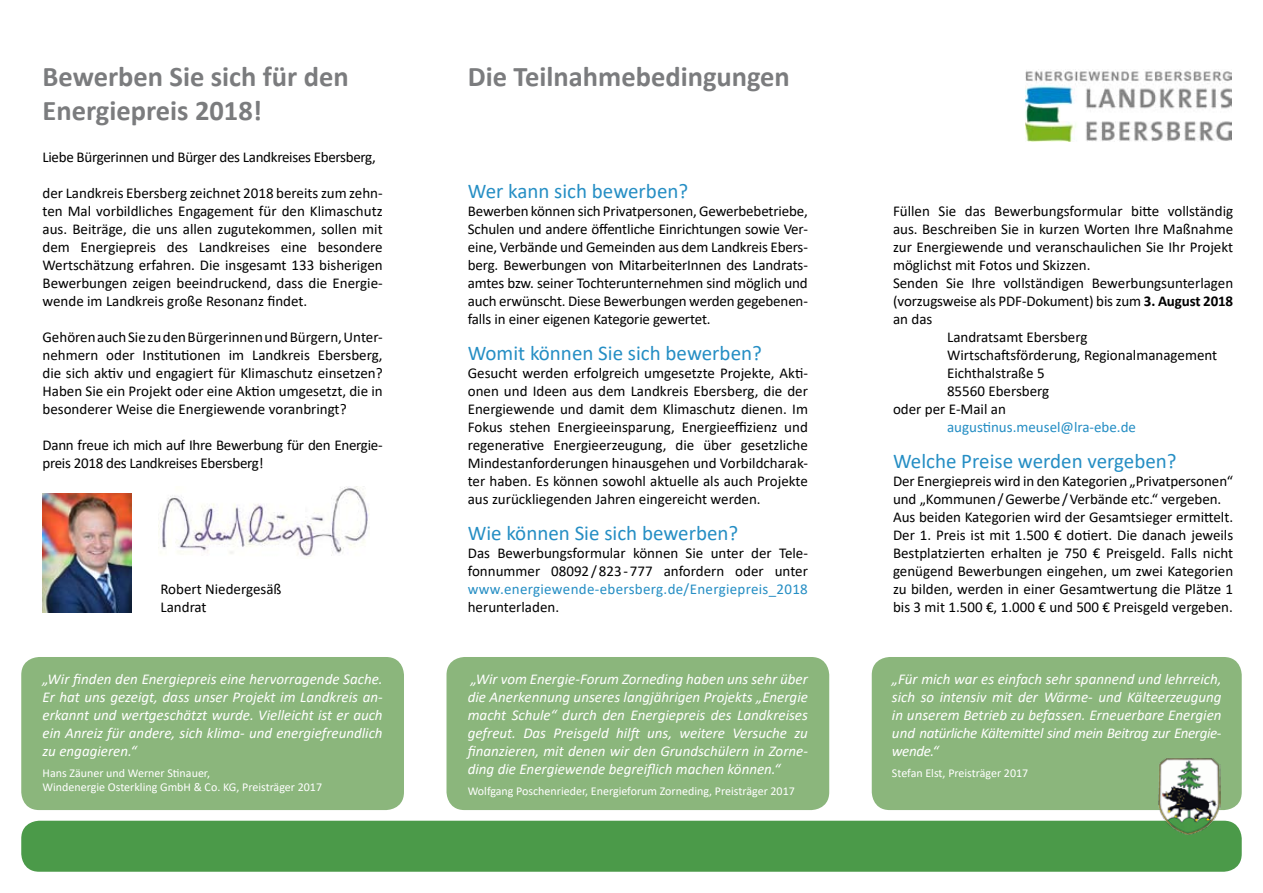
<style>
.page{position:relative;width:1263px;height:893px;background:#fff}
.page>*{position:absolute;margin:0;border:0;box-sizing:border-box;transform-origin:0 0}
.t1{font:700 28.5px/34.2px "Calibri";color:#7b7c7e}
.t2{font:21px "Calibri";color:#258ec4}
.t3{font:15px/18px "Calibri";color:#000;text-align:justify}
.t4{font:italic 15px/18px "Calibri";color:#fff;text-align:justify}
.t5{font:15px/18px "Calibri";letter-spacing:-.02em;color:#000}
.t6{font:15px "Calibri";letter-spacing:.02em;color:#258ec4}
.t7{font:15px "Calibri";color:#258ec4}
.t8{font:12px/14.4px "Calibri";color:#fff}
.s1{font-weight:700}
</style>
<div class="page">
<div style="left:872px;top:657px;width:370px;height:153px;background:#8bb67c;border-radius:18px"></div>
<div style="left:446px;top:657px;width:383px;height:153px;background:#8bb67c;border-radius:18px"></div>
<div style="left:21px;top:657px;width:383px;height:153px;background:#8bb67c;border-radius:18px"></div>
<div style="left:21px;top:821px;width:1221px;height:51px;background:#4b9a49;border-radius:18px"></div>
<img style="left:1158px;top:758px;width:63px;height:77px">
<img style="left:43px;top:493px;width:89px;height:119px">
<img style="left:1025px;top:69px;width:206px;height:72px">
<img style="left:158px;top:486px;width:212px;height:71px">
<h1 class="t1" style="left:43px;top:59px;width:308px">Bewerben Sie sich für den<br>Energiepreis 2018!</h1>
<p class="t5" style="left:43px;top:148px;width:335px">Liebe Bürgerinnen und Bürger des Landkreises Ebersberg,</p>
<p class="t3" style="left:43px;top:184px;width:342px">der Landkreis Ebersberg zeichnet 2018 bereits zum zehn&shy;ten Mal vorbildliches Engagement für den Klima-schutz aus. Beiträge, die uns allen zugutekommen, sollen mit dem Energiepreis des Landkreises eine besondere Wertschätzung erfahren. Die insgesamt 133 bisherigen Bewerbungen zeigen beeindruckend, dass die Energie&shy;wende im Landkreis große Resonanz findet.</p>
<p class="t3" style="left:43px;top:328px;width:342px">Gehören auch Sie zu den Bürgerinnen und Bürgern, Unter&shy;nehmern oder Institutionen im Landkreis Ebersberg, die sich aktiv und engagiert für Klimaschutz einsetzen?<br>Haben Sie ein Projekt oder eine Aktion umgesetzt, die in besonderer Weise die Energiewende voranbringt?</p>
<p class="t5" style="left:43px;top:436px;width:342px">Dann freue ich mich auf Ihre Bewerbung für den Energie&shy;preis 2018 des Landkreises Ebersberg!</p>
<p class="t3" style="left:160px;top:580px;width:123px">Robert Niedergesäß<br>Landrat</p>
<p class="t4" style="left:43px;top:669px;width:342px">„Wir finden den Energiepreis eine hervorragende Sache.<br>Er hat uns gezeigt, dass unser Projekt im Landkreis an&shy;erkannt und wertgeschätzt wurde. Vielleicht ist er auch ein Anreiz für andere, sich klima- und energiefreundlich zu engagieren.“</p>
<p class="t8" style="left:43px;top:766px;width:281px">Hans Zäuner und Werner Stinauer,<br>Windenergie Osterkling GmbH &amp; Co. KG, Preisträger 2017</p>
<h1 class="t1" style="left:468px;top:59px;width:324px">Die Teilnahmebedingungen</h1>
<h2 class="t2" style="left:468px;top:176px;width:222px">Wer kann sich bewerben?</h2>
<p class="t3" style="left:468px;top:202px;width:342px">Bewerben können sich Privatpersonen, Gewerbebetriebe, Schulen und andere öffentliche Einrichtungen sowie Ver&shy;eine, Verbände und Gemeinden aus dem Landkreis Ebers&shy;berg. Bewerbun-gen von MitarbeiterInnen des Landrats&shy;amtes bzw. seiner Tochterunternehmen sind möglich und auch erwünscht. Diese Bewerbungen werden ge-ge-be-nen&shy;falls in einer eigenen Kategorie gewertet.</p>
<h2 class="t2" style="left:468px;top:338px;width:296px">Womit können Sie sich bewerben?</h2>
<p class="t3" style="left:468px;top:364px;width:342px">Gesucht werden erfolgreich umgesetzte Projekte, Akti&shy;onen und Ideen aus dem Landkreis Ebersberg, die der Energiewende und damit dem Klimaschutz dienen. Im Fokus stehen Energieeinsparung, Energieeffizienz und regenerative Energieerzeugung, die über gesetzliche Mindestanforderungen hinausgehen und Vorbildcharak&shy;ter haben. Es können sowohl aktuelle als auch Projekte aus zurückliegenden Jahren eingereicht werden.</p>
<h2 class="t2" style="left:468px;top:518px;width:272px">Wie können Sie sich bewerben?</h2>
<p class="t3" style="left:468px;top:544px;width:342px">Das Bewerbungsformular können Sie unter der Tele&shy;fon---nummer 08092/823-777 anfordern oder unter</p>
<p class="t6" style="left:468px;top:579px;width:342px">www.energiewende-ebersberg.de/Energiepreis_2018</p>
<p class="t3" style="left:468px;top:598px;width:93px">herunterladen.</p>
<p class="t4" style="left:468px;top:669px;width:342px">„Wir vom Energie-Forum Zorneding haben uns sehr über die Anerkennung unseres langjährigen Projekts „Energie macht Schule“ durch den Energiepreis des Landkreises gefreut. Das Preisgeld hilft uns, weitere Versuche zu finan-zieren, mit denen wir den Grundschülern in Zorne&shy;ding die Energiewende begreiflich machen können.“</p>
<p class="t8" style="left:468px;top:784px;width:329px">Wolfgang Poschenrieder, Energieforum Zorneding, Preisträger 2017</p>
<p class="t3" style="left:893px;top:202px;width:342px">Füllen Sie das Bewerbungsformular bitte vollständig</p>
<p class="t3" style="left:893px;top:220px;width:342px">aus. Beschreiben Sie in kurzen Worten Ihre Maßnahme</p>
<p class="t3" style="left:893px;top:238px;width:342px">zur Energiewende und veranschaulichen Sie Ihr Projekt</p>
<p class="t3" style="left:893px;top:256px;width:199px">möglichst mit Fotos und Skizzen.</p>
<p class="t3" style="left:893px;top:274px;width:342px">Senden Sie Ihre vollständigen Bewerbungsunterlagen</p>
<p class="t3" style="left:893px;top:292px;width:342px">(vorzugsweise als PDF-Dokument) bis zum <span class="s1">3. August 2018</span></p>
<p class="t3" style="left:893px;top:310px;width:41px">an das</p>
<p class="t3" style="left:947px;top:328px;width:142px">Landratsamt Ebersberg</p>
<p class="t3" style="left:947px;top:346px;width:272px">Wirtschaftsförderung, Regionalmanagement</p>
<p class="t3" style="left:947px;top:364px;width:99px">Eichthalstraße 5</p>
<p class="t3" style="left:947px;top:382px;width:104px">85560 Ebersberg</p>
<p class="t3" style="left:893px;top:400px;width:114px">oder per E-Mail an</p>
<p class="t7" style="left:947px;top:417px;width:191px">augustinus.meusel@lra-ebe.de</p>
<h2 class="t2" style="left:893px;top:446px;width:285px">Welche Preise werden vergeben?</h2>
<p class="t3" style="left:893px;top:472px;width:342px;text-align:left">Der Energiepreis wird in den Kategorien „Privatpersonen“ und „Kommunen/Gewerbe/Verbände etc.“ vergeben.<br>Aus beiden Kategorien wird der Gesamtsieger ermittelt.<br>Der 1. Preis ist mit 1.500 € dotiert. Die danach jeweils Bestplatzierten erhalten je 750 € Preisgeld. Falls nicht genügend Bewerbungen eingehen, um zwei Kategorien zu bilden, werden in einer Gesamtwertung die Plätze 1 bis 3 mit 1.500 €, 1.000 € und 500 € Preisgeld vergeben.</p>
<p class="t4" style="left:892px;top:669px;width:331px">„Für mich war es einfach sehr spannend und lehrreich, sich so intensiv mit der Wärme- und Kälteerzeugung in unserem Betrieb zu befassen. Erneuerbare Energien und natürliche Kältemittel sind mein Beitrag zur Energie&shy;wende.“</p>
<p class="t8" style="left:892px;top:766px;width:138px">Stefan Elst, Preisträger 2017</p>
</div>
